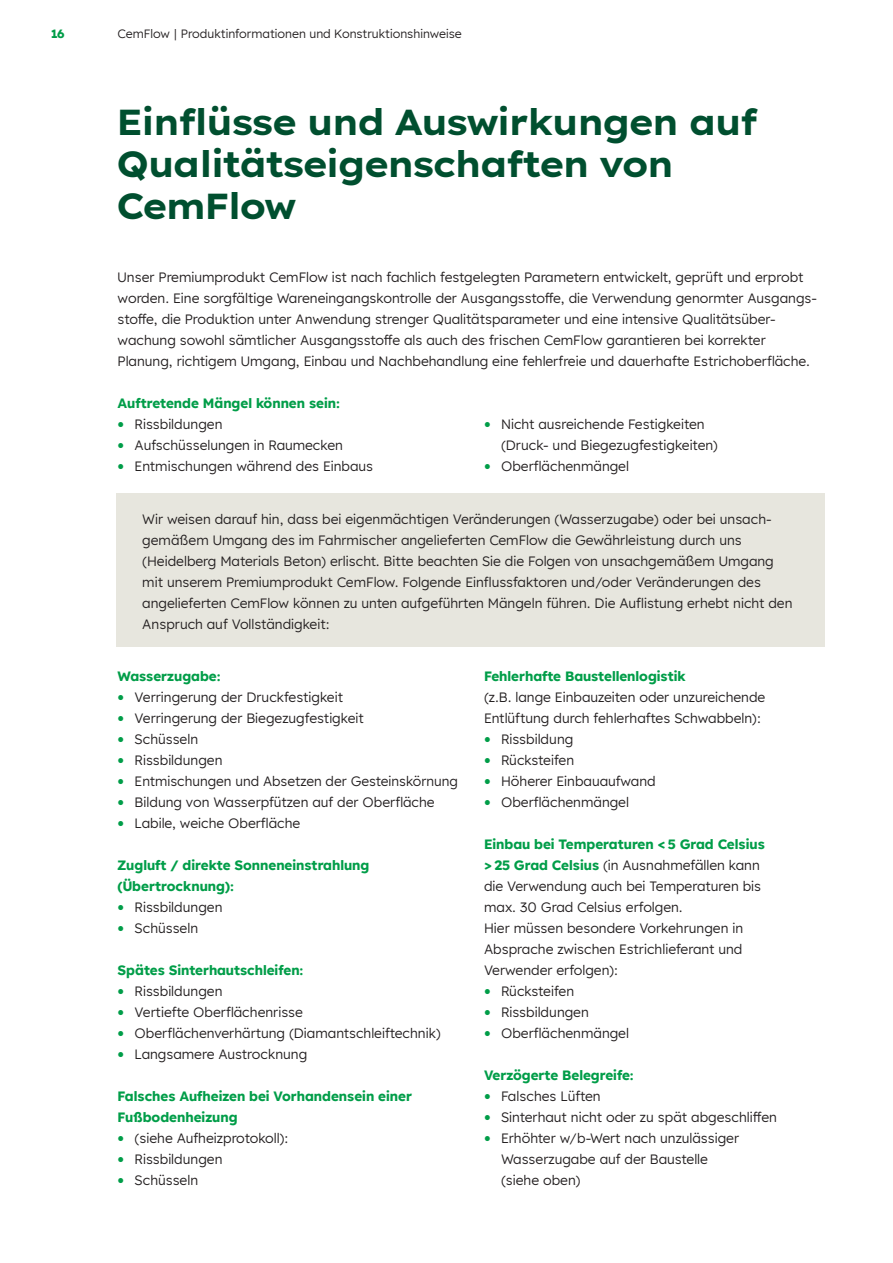
<style>
.page{position:relative;width:893px;height:1263px;background:#fff}
.page>*{position:absolute;margin:0;border:0;box-sizing:border-box;transform-origin:0 0}
.t1{font:700 36px/42px "Lexend Exa HM";color:#004f2f}
.t2{font:13.5px/21px "Lexend HM";color:#231f20}
.t3{font:700 13.5px/21px "Lexend HM";color:#009d48}
.t4{font:12px "Lexend HM";color:#231f20}
.t5{font:700 12px "Lexend HM";color:#009d48}
.s1{font-family:"Lexend Exa HM";font-weight:700;font-size:18px;color:#009d48}
.s2{font-weight:700;color:#009d48}
</style>
<div class="page">
<div style="left:117px;top:493px;width:708px;height:153px;background:#e7e6de"></div>
<p class="t5" style="left:51px;top:24px;width:15px">16</p>
<p class="t4" style="left:118px;top:25px;width:346px">CemFlow | Produktinformationen und Konstruktionshinweise</p>
<h1 class="t1" style="left:118px;top:99px;width:641px">Einflüsse und Auswirkungen auf<br>Qualitätseigenschaften von<br>CemFlow</h1>
<p class="t2" style="left:118px;top:266px;width:699px">Unser Premiumprodukt CemFlow ist nach fachlich festgelegten Parametern entwickelt, geprüft und erprobt worden. Eine sorgfältige Wareneingangskontrolle der Ausgangsstoffe, die Verwendung genormter Ausgangs&shy;stoffe, die Produktion unter Anwendung strenger Qualitätsparameter und eine intensive Qualitätsüber&shy;wachung sowohl sämtlicher Ausgangsstoffe als auch des frischen CemFlow garantieren bei korrekter Planung, richtigem Umgang, Einbau und Nachbehandlung eine fehlerfreie und dauerhafte Estrichoberfläche.</p>
<p class="t3" style="left:118px;top:392px;width:224px">Auftretende Mängel können sein:</p>
<p class="t2" style="left:118px;top:413px;width:106px"><span class="s1">•</span> Rissbildungen</p>
<p class="t2" style="left:118px;top:434px;width:227px"><span class="s1">•</span> Aufschüsselungen in Raumecken</p>
<p class="t2" style="left:118px;top:455px;width:257px"><span class="s1">•</span> Entmischungen während des Einbaus</p>
<p class="t2" style="left:501px;top:413px;width:218px;text-indent:-17px"><span class="s1">•</span> Nicht ausreichende Festigkeiten (Druck- und Biegezugfestigkeiten)</p>
<p class="t2" style="left:484px;top:455px;width:147px"><span class="s1">•</span> Oberflächenmängel</p>
<p class="t2" style="left:142px;top:508px;width:652px">Wir weisen darauf hin, dass bei eigenmächtigen Veränderungen (Wasserzugabe) oder bei unsach&shy;gemäßem Umgang des im Fahrmischer angelieferten CemFlow die Gewährleistung durch uns (Heidelberg Materials Beton) erlischt. Bitte beachten Sie die Folgen von unsachgemäßem Umgang mit unserem Premiumprodukt CemFlow. Folgende Einflussfaktoren und/oder Veränderungen des angelieferten CemFlow können zu unten aufgeführten Mängeln führen. Die Auflistung erhebt nicht den Anspruch auf Vollständigkeit:</p>
<p class="t3" style="left:118px;top:665px;width:105px">Wasserzugabe:</p>
<p class="t2" style="left:118px;top:686px;width:227px"><span class="s1">•</span> Verringerung der Druckfestigkeit</p>
<p class="t2" style="left:118px;top:707px;width:248px"><span class="s1">•</span> Verringerung der Biegezugfestigkeit</p>
<p class="t2" style="left:118px;top:728px;width:82px"><span class="s1">•</span> Schüsseln</p>
<p class="t2" style="left:118px;top:749px;width:106px"><span class="s1">•</span> Rissbildungen</p>
<p class="t2" style="left:118px;top:770px;width:342px"><span class="s1">•</span> Entmischungen und Absetzen der Gesteinskörnung</p>
<p class="t2" style="left:118px;top:791px;width:319px"><span class="s1">•</span> Bildung von Wasserpfützen auf der Oberfläche</p>
<p class="t2" style="left:118px;top:812px;width:184px"><span class="s1">•</span> Labile, weiche Oberfläche</p>
<p class="t3" style="left:118px;top:854px;width:253px">Zugluft / direkte Sonneneinstrahlung (Übertrocknung):</p>
<p class="t2" style="left:118px;top:896px;width:106px"><span class="s1">•</span> Rissbildungen</p>
<p class="t2" style="left:118px;top:917px;width:82px"><span class="s1">•</span> Schüsseln</p>
<p class="t3" style="left:118px;top:959px;width:187px">Spätes Sinterhautschleifen:</p>
<p class="t2" style="left:118px;top:980px;width:106px"><span class="s1">•</span> Rissbildungen</p>
<p class="t2" style="left:118px;top:1001px;width:187px"><span class="s1">•</span> Vertiefte Oberflächenrisse</p>
<p class="t2" style="left:118px;top:1022px;width:325px"><span class="s1">•</span> Oberflächenverhärtung (Diamantschleiftechnik)</p>
<p class="t2" style="left:118px;top:1043px;width:191px"><span class="s1">•</span> Langsamere Austrocknung</p>
<p class="t3" style="left:118px;top:1085px;width:296px">Falsches Aufheizen bei Vorhandensein einer<br>Fußbodenheizung</p>
<p class="t2" style="left:118px;top:1127px;width:172px"><span class="s1">•</span> (siehe Aufheizprotokoll):</p>
<p class="t2" style="left:118px;top:1148px;width:106px"><span class="s1">•</span> Rissbildungen</p>
<p class="t2" style="left:118px;top:1169px;width:82px"><span class="s1">•</span> Schüsseln</p>
<p class="t3" style="left:484px;top:665px;width:203px">Fehlerhafte Baustellenlogistik</p>
<p class="t2" style="left:484px;top:686px;width:283px">(z.B. lange Einbauzeiten oder unzureichende<br>Entlüftung durch fehlerhaftes Schwabbeln):</p>
<p class="t2" style="left:484px;top:728px;width:91px"><span class="s1">•</span> Rissbildung</p>
<p class="t2" style="left:484px;top:749px;width:92px"><span class="s1">•</span> Rücksteifen</p>
<p class="t2" style="left:484px;top:770px;width:173px"><span class="s1">•</span> Höherer Einbauaufwand</p>
<p class="t2" style="left:484px;top:791px;width:147px"><span class="s1">•</span> Oberflächenmängel</p>
<p class="t2" style="left:484px;top:833px;width:282px"><span class="s2">Einbau bei Temperaturen &lt; 5 Grad Celsius &gt; 25 Grad Celsius</span> (in Ausnahmefällen kann die Verwendung auch bei Temperaturen bis max. 30 Grad Celsius erfolgen.<br>Hier müssen besondere Vorkehrungen in Absprache zwischen Estrichlieferant und Verwender erfolgen):</p>
<p class="t2" style="left:484px;top:980px;width:92px"><span class="s1">•</span> Rücksteifen</p>
<p class="t2" style="left:484px;top:1001px;width:106px"><span class="s1">•</span> Rissbildungen</p>
<p class="t2" style="left:484px;top:1022px;width:147px"><span class="s1">•</span> Oberflächenmängel</p>
<p class="t3" style="left:484px;top:1064px;width:151px">Verzögerte Belegreife:</p>
<p class="t2" style="left:484px;top:1085px;width:118px"><span class="s1">•</span> Falsches Lüften</p>
<p class="t2" style="left:484px;top:1106px;width:294px"><span class="s1">•</span> Sinterhaut nicht oder zu spät abgeschliffen</p>
<p class="t2" style="left:501px;top:1127px;width:240px;text-indent:-17px"><span class="s1">•</span> Erhöhter w/b-Wert nach unzulässiger<br>Wasserzugabe auf der Baustelle (siehe oben)</p>
</div>
